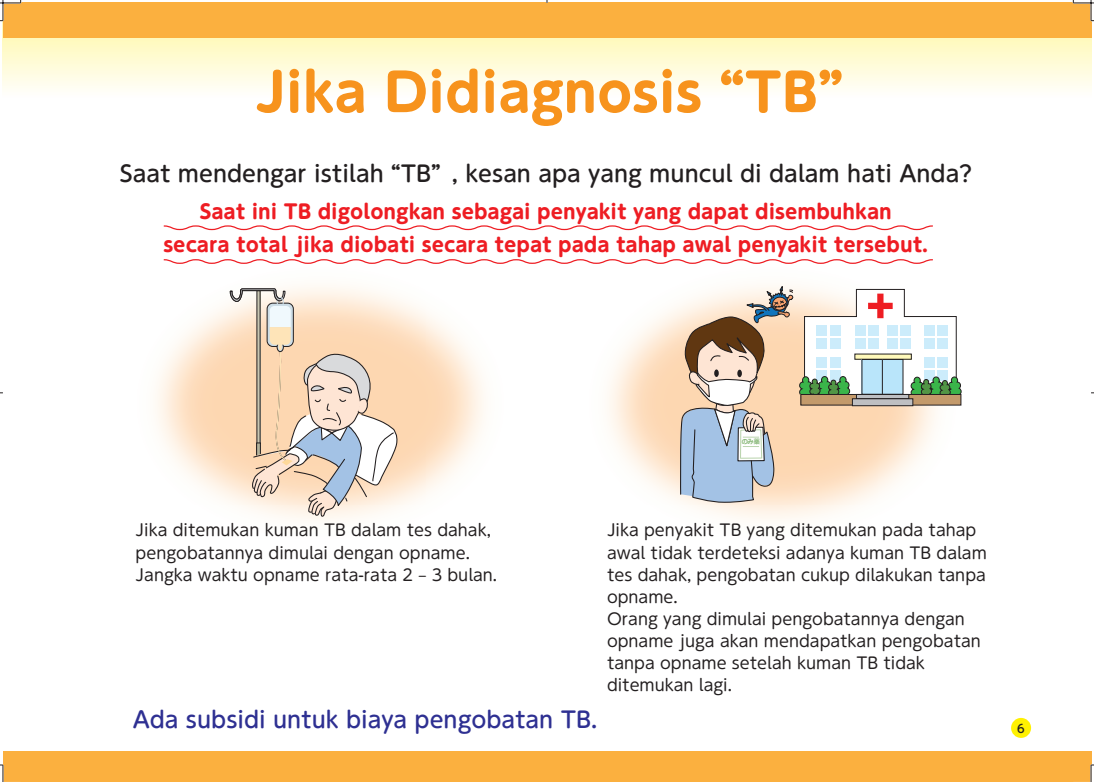
<style>
.page{position:relative;width:1094px;height:782px;background:#fff}
.page>*{position:absolute;margin:0;border:0;box-sizing:border-box;transform-origin:0 0}
.t1{font:700 51.88px "UD Shin M Go Pr 6";color:#f7931d}
.t2{font:500 22.12px "UD Shin M Go Pr 6";color:#231f20}
.t3{font:500 22.12px "UD Shin M Go Pr 6";color:#2e3092}
.t4{font:700 19.5px/32.8px "UD Shin M Go Pr 6";color:#ee1d23;text-align:center}
.t5{font:16px/22.1px "UD Shin M Go Pr 6";color:#231f20}
.t6{font:500 11.5px "UD Shin M Go Pr 6";color:#231f20}
.t7{font:700 6.75px "Meiryo";color:#87b777;scale:.91 1}
</style>
<div class="page">
<svg style="left:3px;top:38px;width:1088px;height:51px;background:#fffbd7"></svg>
<div style="left:3px;top:3px;width:1088px;height:35px;background:#fbb03f"></div>
<div style="left:3px;top:751px;width:1088px;height:30px;background:#fbb03f"></div>
<img style="left:608px;top:287px;width:354px;height:233px">
<div style="left:1011px;top:718px;width:20px;height:20px;background:#fff101;border-radius:50%"></div>
<svg style="left:163px;top:225px;width:770px;height:6px"></svg>
<svg style="left:163px;top:259px;width:770px;height:5px"></svg>
<svg style="left:230px;top:288px;width:168px;height:230px;background:#e9d5c2"></svg>
<svg style="left:799px;top:289px;width:163px;height:116px"></svg>
<div style="left:855px;top:326px;width:10px;height:10px;background:#ccecfb"></div>
<div style="left:868px;top:326px;width:11px;height:10px;background:#ccecfb"></div>
<div style="left:855px;top:339px;width:10px;height:10px;background:#ccecfb"></div>
<div style="left:868px;top:339px;width:11px;height:10px;background:#ccecfb"></div>
<div style="left:887px;top:326px;width:10px;height:10px;background:#ccecfb"></div>
<div style="left:900px;top:326px;width:10px;height:10px;background:#ccecfb"></div>
<div style="left:887px;top:339px;width:10px;height:10px;background:#ccecfb"></div>
<div style="left:900px;top:339px;width:10px;height:10px;background:#ccecfb"></div>
<div style="left:855px;top:354px;width:56px;height:5px;background:#fff9ba"></div>
<div style="left:862px;top:359px;width:41px;height:35px;background:#b9e5fa"></div>
<hr style="left:882px;top:360px;width:1px;height:34px;background:#231f20">
<div style="left:856px;top:394px;width:53px;height:5px;background:#bebfc2"></div>
<div style="left:856px;top:394px;width:53px;height:5px;border:1px solid #231f20"></div>
<div style="left:852px;top:399px;width:61px;height:7px;background:#bebfc2"></div>
<div style="left:852px;top:398px;width:61px;height:8px;border:1px solid #231f20"></div>
<svg style="left:677px;top:286px;width:116px;height:221px;background:#cbc1b8"></svg>
<svg style="left:0;top:0;width:21px;height:21px"></svg>
<svg style="left:0;top:764px;width:21px;height:18px"></svg>
<svg style="left:1072px;top:0;width:22px;height:21px"></svg>
<svg style="left:1072px;top:764px;width:22px;height:18px"></svg>
<h1 class="t1" style="left:256px;top:47px;width:589px">Jika Didiagnosis “TB”</h1>
<h2 class="t2" style="left:120px;top:155px;width:853px">Saat mendengar istilah “TB” , kesan apa yang muncul di dalam hati Anda?</h2>
<p class="t4" style="left:163px;top:194px;width:766px">Saat ini TB digolongkan sebagai penyakit yang dapat disembuhkan<br>secara total jika diobati secara tepat pada tahap awal penyakit tersebut.</p>
<p class="t7" style="left:741px;top:437px;width:21px">のみ薬</p>
<p class="t5" style="left:136px;top:518px;width:363px">Jika ditemukan kuman TB dalam tes dahak, pengobatannya dimulai dengan opname.<br>Jangka waktu opname rata-rata 2 ‒ 3 bulan.</p>
<p class="t5" style="left:607px;top:518px;width:381px">Jika penyakit TB yang ditemukan pada tahap awal tidak terdeteksi adanya kuman TB dalam tes dahak, pengobatan cukup dilakukan tanpa opname.<br>Orang yang dimulai pengobatannya dengan opname juga akan mendapatkan pengobatan tanpa opname setelah kuman TB tidak ditemukan lagi.</p>
<h2 class="t3" style="left:133px;top:700px;width:466px">Ada subsidi untuk biaya pengobatan TB.</h2>
<p class="t6" style="left:1017px;top:719px;width:9px">6</p>
</div>
